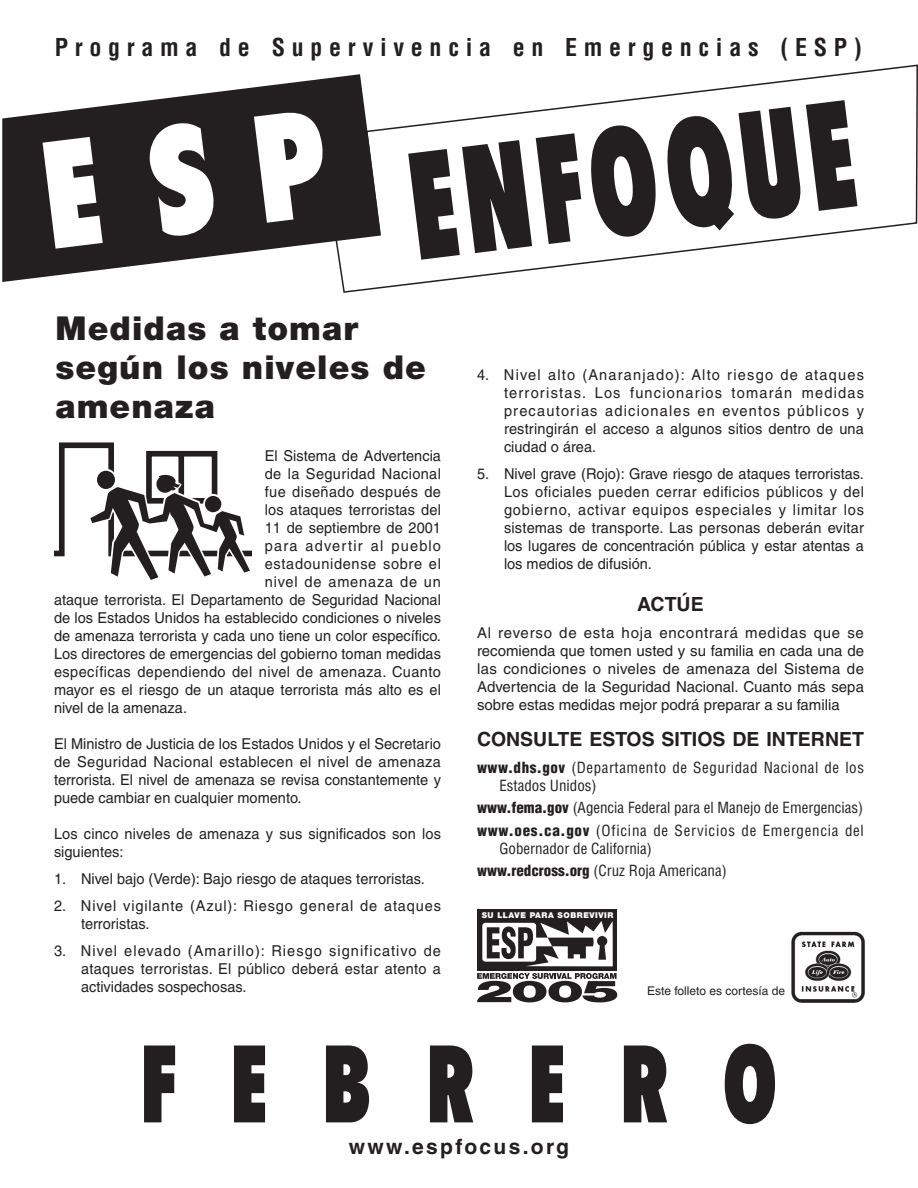
<style>
.page{position:relative;width:918px;height:1188px;background:#fff}
.page>*{position:absolute;margin:0;border:0;box-sizing:border-box;transform-origin:0 0}
.t1{font:900 condensed 150px "Flyer";color:#231f20;scale:1.1 1}
.t2{font:900 condensed 108px "Flyer";letter-spacing:.5em;color:#231f20}
.t3{font:900 33px/39px "Helvetica Neue";letter-spacing:.035em;color:#231f20}
.t4{font:700 condensed 24px "Helvetica";letter-spacing:.28em;color:#231f20}
.t5{font:700 21px "Helvetica";letter-spacing:.11em;color:#231f20}
.t6{font:700 19.5px "Helvetica";color:#231f20}
.t7{font:15px/18px "Helvetica";color:#231f20;text-align:justify}
.t8{font:condensed 15px/22.5px "Helvetica";color:#231f20}
.t9{font:condensed 15px/18px "Helvetica";letter-spacing:.035em;color:#231f20}
.t10{font:15px/18px "Helvetica";letter-spacing:.06em;color:#231f20}
.t11{font:15px "Helvetica";letter-spacing:.03em;color:#231f20}
.t12{font:15px "Helvetica";letter-spacing:.025em;color:#231f20}
.t13{font:15px "Helvetica";letter-spacing:.045em;color:#231f20}
.t14{font:15px "Helvetica";letter-spacing:.085em;color:#231f20}
.t15{font:15px "Helvetica";letter-spacing:.055em;color:#231f20}
.t16{font:12px "Helvetica";color:#231f20}
.t17{font:900 7.95px "Helvetica Neue";letter-spacing:.065em;color:#fff}
.s1{font-weight:900}
</style>
<div class="page">
<div style="left:477px;top:909px;width:140px;height:62px;background:#231f20"></div>
<svg style="left:482px;top:921px;width:131px;height:45px"></svg>
<svg style="left:477px;top:973px;width:140px;height:29px"></svg>
<svg style="left:54px;top:443px;width:197px;height:137px"></svg>
<img style="left:791px;top:931px;width:74px;height:72px">
<svg style="left:341px;top:64px;width:577px;height:229px"></svg>
<div style="left:53px;top:36px;width:810px;height:30px;background:#fff"></div>
<svg style="left:2px;top:74px;width:379px;height:208px;fill:#231f20"></svg>
<h3 class="t4" style="left:55px;top:37px;width:809px">Programa de Supervivencia en Emergencias (ESP)</h3>
<h1 class="t1" style="left:43px;top:198px;width:739px;rotate:-7deg"><sup>E</sup> <sup>S</sup> <sup>P</sup>. ENFOQUE</h1>
<h3 class="t3" style="left:56px;top:312px;width:372px">Medidas a tomar según los niveles de amenaza</h3>
<p class="t7" style="left:265px;top:448px;width:178px">El Sistema de Advertencia</p>
<p class="t12" style="left:265px;top:468px;width:178px">de la Seguridad Nacional</p>
<p class="t12" style="left:265px;top:486px;width:178px">fue diseñado después de</p>
<p class="t7" style="left:265px;top:502px;width:178px">los ataques terroristas del</p>
<p class="t7" style="left:265px;top:520px;width:178px">11 de septiembre de 2001</p>
<p class="t14" style="left:265px;top:540px;width:178px">para advertir al pueblo</p>
<p class="t13" style="left:265px;top:558px;width:178px">estadounidense sobre el</p>
<p class="t15" style="left:265px;top:576px;width:178px">nivel de amenaza de un</p>
<p class="t7" style="left:54px;top:592px;width:388px">ataque terrorista. El Departamento de Seguridad Nacional</p>
<p class="t7" style="left:54px;top:610px;width:388px">de los Estados Unidos ha establecido condiciones o niveles</p>
<p class="t7" style="left:54px;top:628px;width:389px">de amenaza terrorista y cada uno tiene un color específico.</p>
<p class="t7" style="left:54px;top:646px;width:389px">Los directores de emergencias del gobierno toman medidas</p>
<p class="t11" style="left:54px;top:666px;width:389px">específicas dependiendo del nivel de amenaza. Cuanto</p>
<p class="t7" style="left:54px;top:682px;width:388px">mayor es el riesgo de un ataque terrorista más alto es el</p>
<p class="t7" style="left:54px;top:700px;width:135px">nivel de la amenaza.</p>
<p class="t7" style="left:54px;top:736px;width:389px">El Ministro de Justicia de los Estados Unidos y el Secretario de Seguridad Nacional establecen el nivel de amenaza terrorista. El nivel de amenaza se revisa constantemente y puede cambiar en cualquier momento.</p>
<p class="t7" style="left:54px;top:826px;width:388px">Los cinco niveles de amenaza y sus significados son los siguientes:</p>
<p class="t7" style="left:54px;top:871px;width:373px">1. Nivel bajo (Verde): Bajo riesgo de ataques terroristas.</p>
<p class="t10" style="left:81px;top:898px;width:361px;text-indent:-27px">2. Nivel vigilante (Azul): Riesgo general de ataques terroristas.</p>
<p class="t7" style="left:81px;top:943px;width:362px;text-indent:-27px">3. Nivel elevado (Amarillo): Riesgo significativo de ataques terroristas. El público deberá estar atento a actividades sospechosas.</p>
<p class="t7" style="left:504px;top:367px;width:362px;text-indent:-27px">4. Nivel alto (Anaranjado): Alto riesgo de ataques terroristas. Los funcionarios tomarán medidas precautorias adicionales en eventos públicos y restringirán el acceso a algunos sitios dentro de una ciudad o área.</p>
<p class="t7" style="left:504px;top:466px;width:362px;text-indent:-27px">5. Nivel grave (Rojo): Grave riesgo de ataques terroristas.<br>Los oficiales pueden cerrar edificios públicos y del gobierno, activar equipos especiales y limitar los sistemas de transporte. Las personas deberán evitar los lugares de concentración pública y estar atentas a los medios de difusión.</p>
<h3 class="t6" style="left:637px;top:596px;width:68px">ACTÚE</h3>
<p class="t7" style="left:477px;top:625px;width:389px">Al reverso de esta hoja encontrará medidas que se recomienda que tomen usted y su familia en cada una de las condiciones o niveles de amenaza del Sistema de Advertencia de la Seguridad Nacional. Cuanto más sepa sobre estas medidas mejor podrá preparar a su familia</p>
<h3 class="t6" style="left:477px;top:731px;width:389px">CONSULTE ESTOS SITIOS DE INTERNET</h3>
<p class="t9" style="left:500px;top:759px;width:366px;text-indent:-22px"><span class="s1">www.dhs.gov</span> (Departamento de Seguridad Nacional de los<br>Estados Unidos)</p>
<p class="t8" style="left:477px;top:798px;width:388px"><span class="s1">www.fema.gov</span> (Agencia Federal para el Manejo de Emergencias) <span class="s1">www.oes.ca.gov</span> (Oficina de Servicios de Emergencia del</p>
<p class="t8" style="left:477px;top:838px;width:251px;text-indent:22px">Gobernador de California) <span class="s1">www.redcross.org</span> (Cruz Roja Americana)</p>
<p class="t17" style="left:482px;top:913px;width:133px">SU LLAVE PARA SOBREVIVIR</p>
<p class="t16" style="left:647px;top:986px;width:140px">Este folleto es cortesía de</p>
<h2 class="t2" style="left:140px;top:1045px;width:639px">FEBRERO</h2>
<h3 class="t5" style="left:349px;top:1138px;width:222px">www.espfocus.org</h3>
</div>
